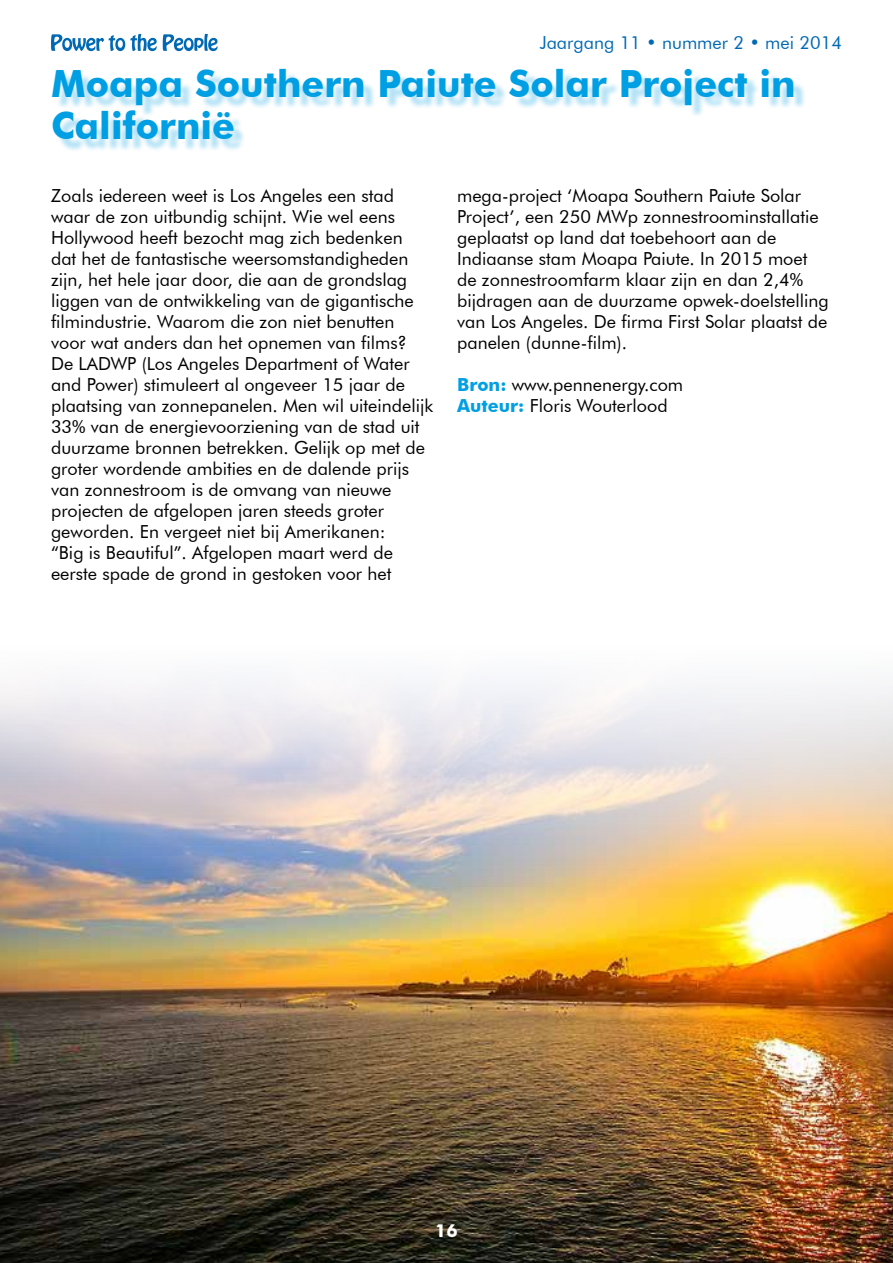
<style>
.page{position:relative;width:893px;height:1263px;background:#fff}
.page>*{position:absolute;margin:0;border:0;box-sizing:border-box;transform-origin:0 0}
.t1{font:700 37.5px/42px "Futura BT";color:#009fe3}
.t2{font:18px/21px "Futura BT";color:#000}
.t3{font:18px "Futura BT";color:#0069b4}
.t4{font:700 18px "Futura BT";color:#fff}
.s1{font-weight:700;color:#009fe3}
</style>
<div class="page">
<svg style="left:51px;top:34px;width:166px;height:17px"></svg>
<img style="left:0;top:677px;width:893px;height:586px">
<div style="left:56px;top:73px;width:751px;height:80px;background:#009fe3;opacity:.3"></div>
<p class="t3" style="left:540px;top:32px;width:304px">Jaargang 11 • nummer 2 • mei 2014</p>
<h1 class="t1" style="left:51px;top:63px;width:746px">Moapa Southern Paiute Solar Project in<br>Californië</h1>
<p class="t2" style="left:51px;top:185px;width:384px">Zoals iedereen weet is Los Angeles een stad waar de zon uitbundig schijnt. Wie wel eens Hollywood heeft bezocht mag zich bedenken<br>dat het de fantastische weersomstandigheden zijn, het hele jaar door, die aan de grondslag liggen van de ontwikkeling van de gigantische filmindustrie. Waarom die zon niet benutten voor wat anders dan het opnemen van films?<br>De LADWP (Los Angeles Department of Water and Power) stimuleert al ongeveer 15 jaar de plaatsing van zonnepanelen. Men wil uiteindelijk 33% van de energievoorziening van de stad uit duurzame bronnen betrekken. Gelijk op met de groter wordende ambities en de dalende prijs van zonnestroom is de omvang van nieuwe projecten de afgelopen jaren steeds groter geworden. En vergeet niet bij Amerikanen:<br>“Big is Beautiful”. Afgelopen maart werd de eerste spade de grond in gestoken voor het</p>
<p class="t2" style="left:457px;top:185px;width:373px">mega-project ‘Moapa Southern Paiute Solar Project’, een 250 MWp zonnestroominstallatie geplaatst op land dat toebehoort aan de Indiaanse stam Moapa Paiute. In 2015 moet de zonnestroomfarm klaar zijn en dan 2,4% bijdragen aan de duurzame opwek-doelstelling van Los Angeles. De firma First Solar plaatst de panelen (dunne-film).</p>
<p class="t2" style="left:457px;top:374px;width:228px"><span class="s1">Bron:</span> www.pennenergy.com<br><span class="s1">Auteur:</span> Floris Wouterlood</p>
<p class="t4" style="left:435px;top:1219px;width:24px">16</p>
</div>
